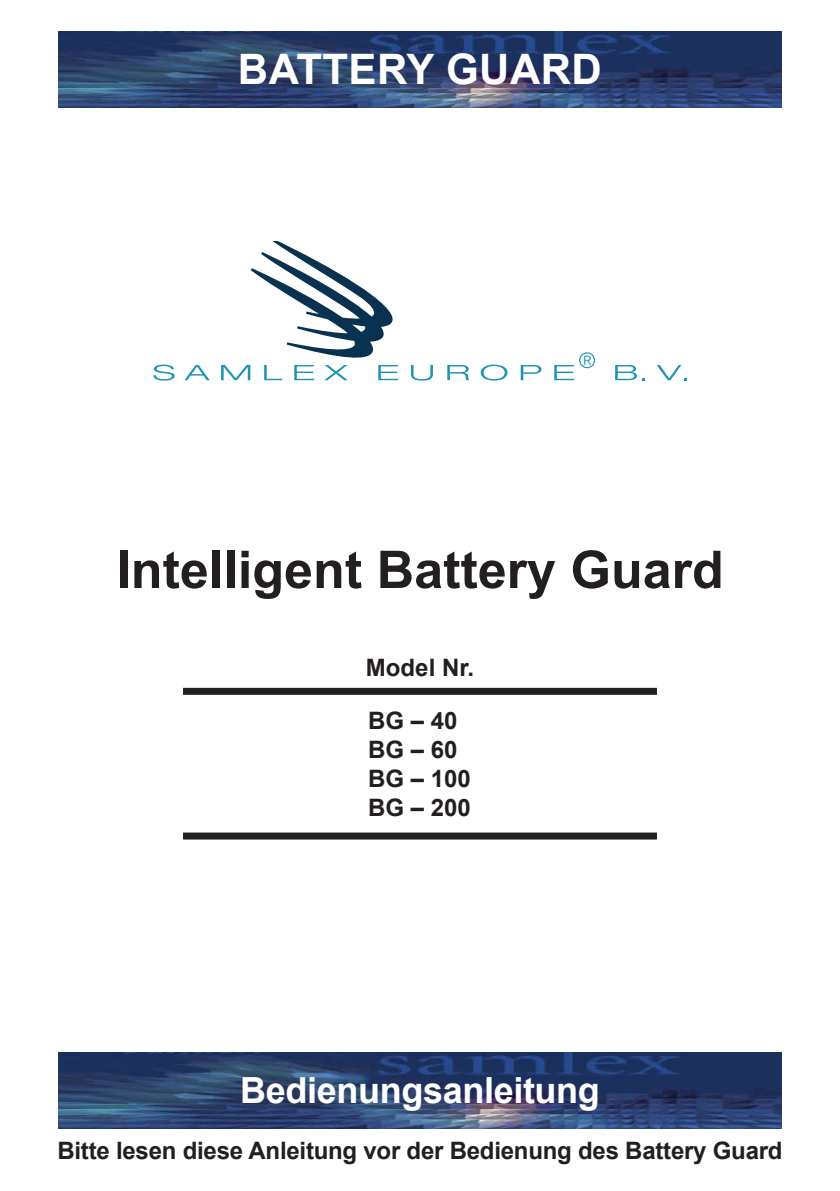
<style>
.page{position:relative;width:840px;height:1191px;background:#fff}
.page>*{position:absolute;margin:0;border:0;box-sizing:border-box;transform-origin:0 0}
.t1{font:700 52px "Arial";color:#231f20}
.t2{font:700 42px "Arial";letter-spacing:.01em;color:#fff}
.t3{font:700 36px "Arial";letter-spacing:-.01em;color:#fff}
.t4{font:700 24px "Arial";letter-spacing:-.01em;color:#231f20}
</style>
<div class="page">
<img style="left:59px;top:1052px;width:721px;height:76px">
<img style="left:59px;top:31px;width:721px;height:76px">
<svg style="left:153px;top:364px;width:21px;height:16px"></svg>
<svg style="left:184px;top:365px;width:26px;height:15px"></svg>
<svg style="left:410px;top:365px;width:22px;height:15px"></svg>
<svg style="left:447px;top:365px;width:22px;height:15px"></svg>
<svg style="left:480px;top:364px;width:27px;height:16px"></svg>
<svg style="left:520px;top:365px;width:21px;height:15px"></svg>
<svg style="left:554px;top:365px;width:19px;height:15px"></svg>
<svg style="left:615px;top:365px;width:29px;height:15px"></svg>
<svg style="left:657px;top:365px;width:29px;height:15px"></svg>
<svg style="left:221px;top:242px;width:177px;height:138px"></svg>
<svg style="left:579px;top:352px;width:15px;height:16px"></svg>
<div style="left:183px;top:688px;width:473px;height:7px;background:#231f20"></div>
<div style="left:183px;top:832px;width:473px;height:7px;background:#231f20"></div>
<p class="t2" style="left:238px;top:42px;width:365px">BATTERY GUARD</p>
<p class="t1" style="left:116px;top:535px;width:608px">Intelligent Battery Guard</p>
<p class="t4" style="left:366px;top:651px;width:110px">Model Nr.</p>
<p class="t4" style="left:368px;top:705px;width:91px">BG – 40</p>
<p class="t4" style="left:368px;top:733px;width:91px">BG – 60</p>
<p class="t4" style="left:368px;top:762px;width:104px">BG – 100</p>
<p class="t4" style="left:368px;top:791px;width:104px">BG – 200</p>
<p class="t3" style="left:240px;top:1066px;width:361px">Bedienungsanleitung</p>
<p class="t4" style="left:57px;top:1134px;width:726px">Bitte lesen diese Anleitung vor der Bedienung des Battery Guard</p>
</div>
